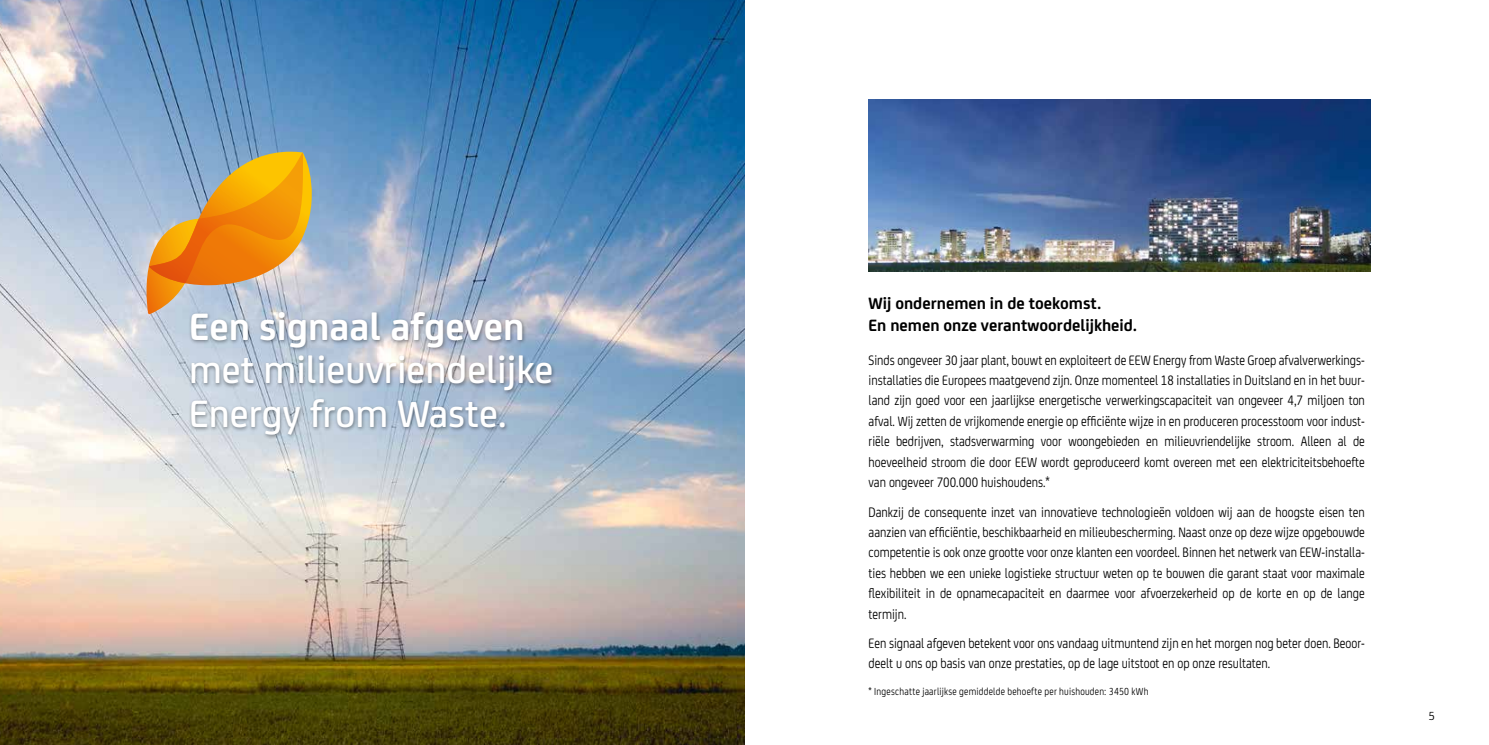
<style>
.page{position:relative;width:1489px;height:745px;background:#fff}
.page>*{position:absolute;margin:0;border:0;box-sizing:border-box;transform-origin:0 0}
.t1{font:500 40.75px/43.2px "EEW";color:#fff}
.t2{font:700 40.75px "EEW";color:#fff}
.t3{font:700 17.5px "EEW";color:#000}
.t4{font:14.62px/20.4px "EEW";color:#000;text-align:justify;scale:.86 1}
.t5{font:12.5px "EEW";color:#000}
.t6{font:11px "EEW";letter-spacing:.025em;color:#000;scale:.87 1}
</style>
<div class="page">
<img style="left:0;top:0;width:744px;height:744px">
<svg style="left:140px;top:152px;width:180px;height:163px;background:#cfa569"></svg>
<img style="left:868px;top:99px;width:502px;height:172px">
<img style="left:744px;top:0;width:1px;height:744px">
<div style="left:188px;top:310px;width:368px;height:129px;background:#000;opacity:.4"></div>
<p class="t3" style="left:868px;top:290px;width:234px">Wij ondernemen in de toekomst.</p>
<h1 class="t2" style="left:189px;top:296px;width:337px">Een signaal afgeven</h1>
<p class="t3" style="left:868px;top:312px;width:269px">En nemen onze verantwoordelijkheid.</p>
<h1 class="t1" style="left:189px;top:345px;width:366px">met milieuvriendelijke<br>Energy from Waste.</h1>
<p class="t4" style="left:868px;top:348px;width:578px">Sinds ongeveer 30 jaar plant, bouwt en exploiteert de EEW Energy from Waste Groep afvalverwerkings&shy;installaties die Europees maatgevend zijn. Onze momenteel 18 installaties in Duitsland en in het buur&shy;land zijn goed voor een jaarlijkse energetische verwerkingscapaciteit van ongeveer 4,7 miljoen ton afval. Wij zetten de vrijkomende energie op efficiënte wijze in en produceren processtoom voor indust&shy;riële bedrijven, stadsverwarming voor woongebieden en milieuvriendelijke stroom. Alleen al de hoeveelheid stroom die door EEW wordt geproduceerd komt overeen met een elektriciteitsbehoefte van ongeveer 700.000 huishoudens.*</p>
<p class="t4" style="left:868px;top:500px;width:578px">Dankzij de consequente inzet van innovatieve technologieën voldoen wij aan de hoogste eisen ten aanzien van efficiëntie, beschikbaarheid en milieubescherming. Naast onze op deze wijze opgebouwde competentie is ook onze grootte voor onze klanten een voordeel. Binnen het netwerk van EEW-installa&shy;ties hebben we een unieke logistieke structuur weten op te bouwen die garant staat voor maximale flexibiliteit in de opnamecapaciteit en daarmee voor afvoerzekerheid op de korte en op de lange termijn.</p>
<p class="t4" style="left:868px;top:631px;width:578px">Een signaal afgeven betekent voor ons vandaag uitmuntend zijn en het morgen nog beter doen. Beoor&shy;deelt u ons op basis van onze prestaties, op de lage uitstoot en op onze resultaten.</p>
<p class="t6" style="left:868px;top:682px;width:323px">* Ingeschatte jaarlijkse gemiddelde behoefte per huishouden: 3450 kWh</p>
<p class="t5" style="left:1428px;top:706px;width:8px">5</p>
</div>
